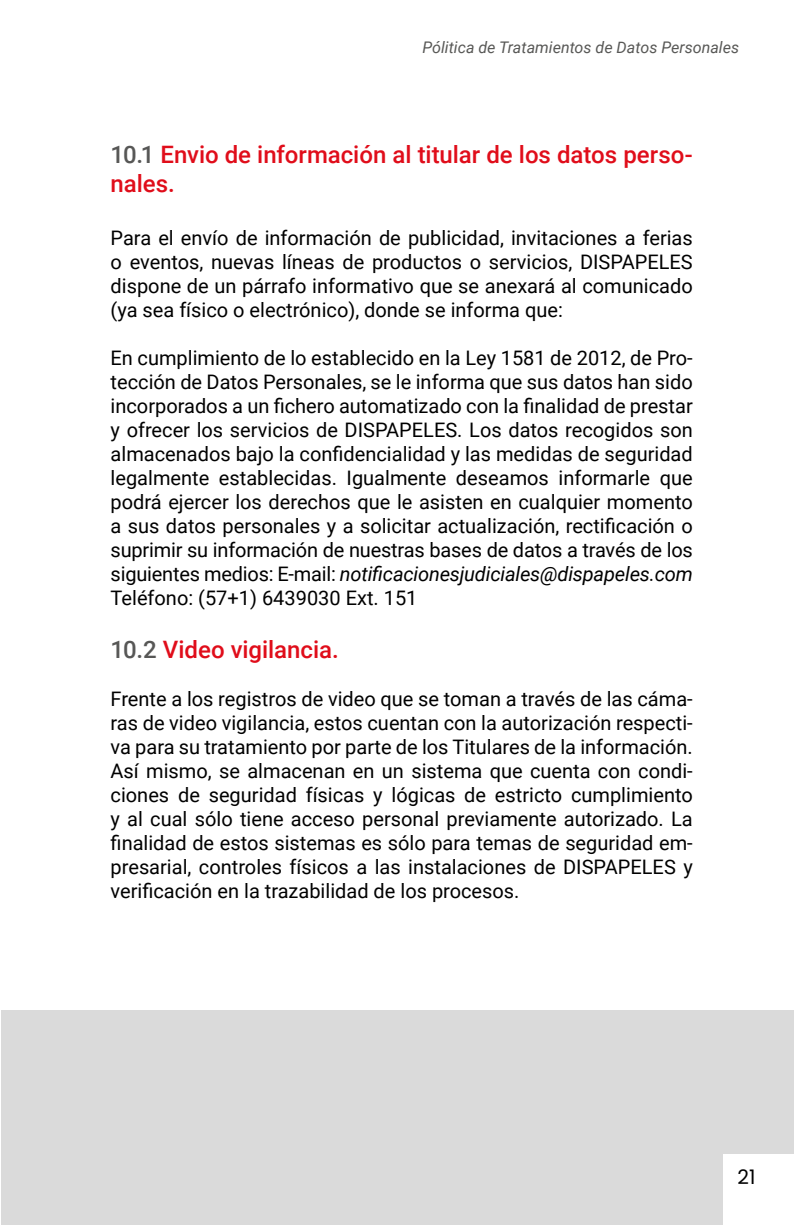
<style>
.page{position:relative;width:794px;height:1225px;background:#fff}
.page>*{position:absolute;margin:0;border:0;box-sizing:border-box;transform-origin:0 0}
.t1{font:500 24px/28.8px "Roboto";color:#e00d1a}
.t2{font:20px/24px "Roboto";color:#000;text-align:justify}
.t3{font:20px "Poppins";color:#000}
.t4{font:italic 16px "Roboto";color:#585856}
.s1{color:#575756}
.s2{font-style:italic}
</style>
<div class="page">
<div style="left:1px;top:1010px;width:793px;height:215px;background:#dadada"></div>
<div style="left:723px;top:1154px;width:71px;height:71px;background:#fff"></div>
<p class="t4" style="left:422px;top:36px;width:318px">Pólitica de Tratamientos de Datos Personales</p>
<p class="t1" style="left:111px;top:139px;width:584px"><span class="s1">10.1</span> Envio de información al titular de los datos perso&shy;nales.</p>
<p class="t2" style="left:111px;top:225px;width:584px">Para el envío de información de publicidad, invitaciones a ferias o eventos, nuevas líneas de productos o servicios, DISPAPELES dispone de un párrafo informativo que se anexará al comunicado (ya sea físico o electrónico), donde se informa que:</p>
<p class="t2" style="left:111px;top:345px;width:584px">En cumplimiento de lo establecido en la Ley 1581 de 2012, de Pro&shy;tección de Datos Personales, se le informa que sus datos han sido incorporados a un fichero automatizado con la finalidad de prestar y ofrecer los servicios de DISPAPELES. Los datos recogidos son almacenados bajo la confidencialidad y las medidas de seguridad legalmente establecidas. Igualmente deseamos informarle que podrá ejercer los derechos que le asisten en cualquier momento a sus datos personales y a solicitar actualización, rectificación o suprimir su información de nuestras bases de datos a través de los siguientes medios: E-mail: <span class="s2">notificacionesjudiciales@dispapeles.com </span>Teléfono: (57+1) 6439030 Ext. 151</p>
<p class="t1" style="left:111px;top:634px;width:230px"><span class="s1">10.2</span> Video vigilancia.</p>
<p class="t2" style="left:111px;top:685px;width:584px">Frente a los registros de video que se toman a través de las cáma&shy;ras de video vigilancia, estos cuentan con la autorización respecti&shy;va para su tratamiento por parte de los Titulares de la información.<br>Así mismo, se almacenan en un sistema que cuenta con condi&shy;ciones de seguridad físicas y lógicas de estricto cumplimiento y al cual sólo tiene acceso personal previamente autorizado. La finalidad de estos sistemas es sólo para temas de seguridad em&shy;presarial, controles físicos a las instalaciones de DISPAPELES y verificación en la trazabilidad de los procesos.</p>
<p class="t3" style="left:737px;top:1165px;width:19px">21</p>
</div>
